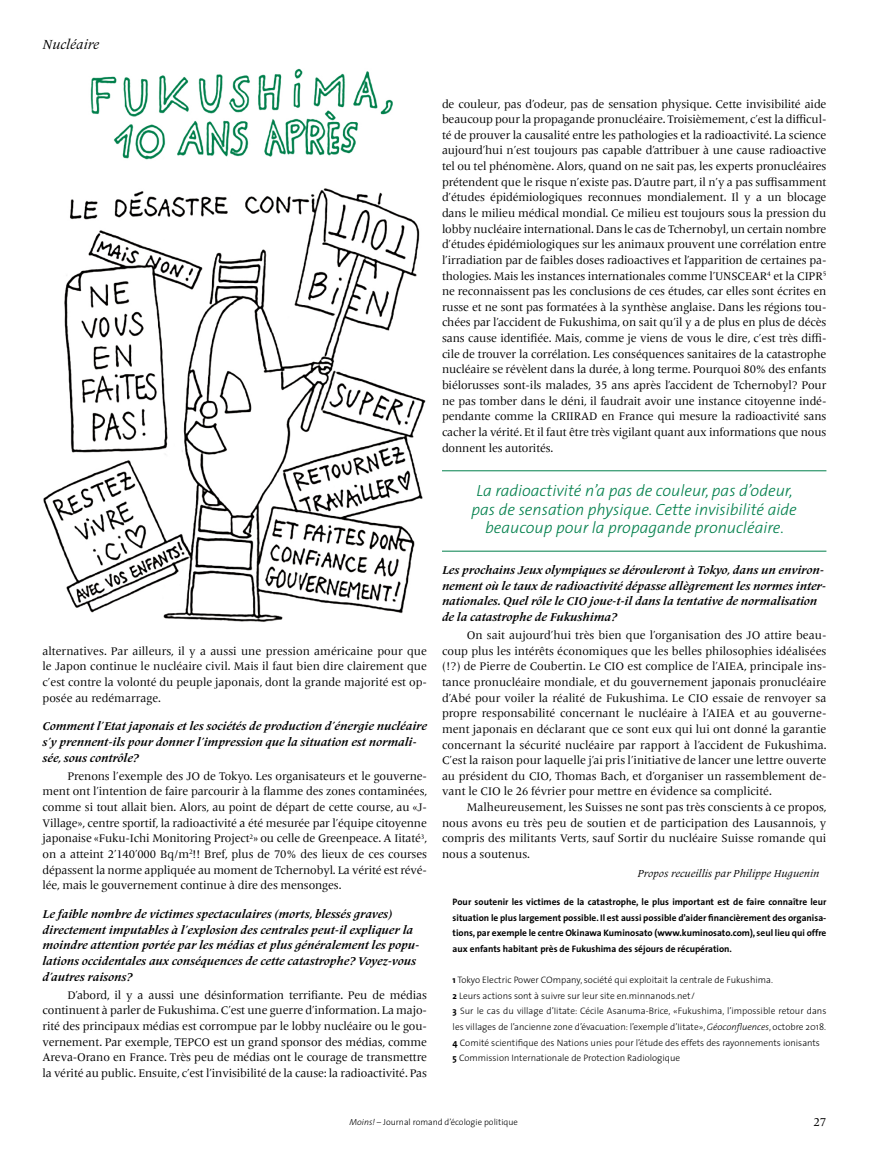
<style>
.page{position:relative;width:869px;height:1170px;background:#fff}
.page>*{position:absolute;margin:0;border:0;box-sizing:border-box;transform-origin:0 0}
.t1{font:italic 300 16.25px/18.8px "The Sans";color:#007f4b;text-align:center}
.t2{font:italic 13.75px "Frutiger Serif LT Pro";color:#000}
.t3{font:italic 700 11.88px/15.6px "Frutiger Serif LT Pro";color:#000}
.t4{font:11.88px "Frutiger Serif LT Pro";color:#000}
.t5{font:11.5px/15.6px "Frutiger Serif LT Pro";letter-spacing:-.01em;color:#000;text-align:justify}
.t6{font:italic 10.62px "Frutiger Serif LT Pro";color:#000}
.t7{font:300 9.38px/15.6px "The Sans";color:#000}
.t8{font:700 9.38px/15.6px "The Sans";color:#000;text-align:justify}
.t9{font:300 8.75px "The Sans";color:#000}
.s1{font-weight:700}
.s2{font-style:italic}
</style>
<div class="page">
<img style="left:43px;top:68px;width:383px;height:554px">
<hr style="left:442px;top:470px;width:384px;height:1px;background:#007f4b">
<hr style="left:442px;top:551px;width:384px;height:1px;background:#007f4b">
<p class="t2" style="left:43px;top:37px;width:58px">Nucléaire</p>
<p class="t5" style="left:43px;top:643px;width:386px">alternatives. Par ailleurs, il y a aussi une pression américaine pour que le Japon continue le nucléaire civil. Mais il faut bien dire clairement que c’est contre la volonté du peuple japonais, dont la grande majorité est op&shy;posée au redémarrage.</p>
<p class="t3" style="left:43px;top:718px;width:386px">Comment l’Etat japonais et les sociétés de production d’énergie nucléaire s’y prennent-ils pour donner l’impression que la situation est normali&shy;sée, sous contrôle?</p>
<p class="t5" style="left:43px;top:768px;width:386px;text-indent:25px">Prenons l’exemple des JO de Tokyo. Les organisateurs et le gouverne&shy;ment ont l’intention de faire parcourir à la flamme des zones contaminées, comme si tout allait bien. Alors, au point de départ de cette course, au «J-Village», centre sportif, la radioactivité a été mesurée par l’équipe citoyenne japonaise «Fuku-Ichi Monitoring Project<sup>2</sup>» ou celle de Greenpeace. A Iitaté<sup>3</sup>, on a atteint 2’140’000 Bq/m<sup>2</sup>!! Bref, plus de 70% des lieux de ces courses dépassent la norme appliquée au moment de Tchernobyl. La vérité est révé&shy;lée, mais le gouvernement continue à dire des mensonges.</p>
<p class="t3" style="left:43px;top:906px;width:378px">Le faible nombre de victimes spectaculaires (morts, blessés graves) directement imputables à l’explosion des centrales peut-il expliquer la moindre attention portée par les médias et plus généralement les popu&shy;lations occidentales aux conséquences de cette catastrophe? Voyez-vous d’autres raisons?</p>
<p class="t5" style="left:43px;top:987px;width:386px;text-indent:25px">D’abord, il y a aussi une désinformation terrifiante. Peu de médias continuent à parler de Fukushima. C’est une guerre d’information. La majo&shy;rité des principaux médias est corrompue par le lobby nucléaire ou le gou&shy;vernement. Par exemple, TEPCO est un grand sponsor des médias, comme Areva-Orano en France. Très peu de médias ont le courage de transmettre la vérité au public. Ensuite, c’est l’invisibilité de la cause: la radioactivité. Pas</p>
<p class="t5" style="left:442px;top:96px;width:386px">de couleur, pas d’odeur, pas de sensation physique. Cette invisibilité aide beaucoup pour la propagande pronucléaire. Troisièmement, c’est la difficul&shy;té de prouver la causalité entre les pathologies et la radioactivité. La science aujourd’hui n’est toujours pas capable d’attribuer à une cause radioactive tel ou tel phénomène. Alors, quand on ne sait pas, les experts pronucléaires prétendent que le risque n’existe pas. D’autre part, il n’y a pas suffisamment d’études épidémiologiques reconnues mondialement. Il y a un blocage dans le milieu médical mondial. Ce milieu est toujours sous la pression du lobby nucléaire international. Dans le cas de Tchernobyl, un certain nombre d’études épidémiologiques sur les animaux prouvent une corrélation entre l’irradiation par de faibles doses radioactives et l’apparition de certaines pa&shy;thologies. Mais les instances internationales comme l’UNSCEAR<sup>4</sup> et la CIPR<sup>5 </sup>ne reconnaissent pas les conclusions de ces études, car elles sont écrites en russe et ne sont pas formatées à la synthèse anglaise. Dans les régions tou&shy;chées par l’accident de Fukushima, on sait qu’il y a de plus en plus de décès sans cause identifiée. Mais, comme je viens de vous le dire, c’est très diffi&shy;cile de trouver la corrélation. Les conséquences sanitaires de la catastrophe nucléaire se révèlent dans la durée, à long terme. Pourquoi 80% des enfants biélorusses sont-ils malades, 35 ans après l’accident de Tchernobyl? Pour ne pas tomber dans le déni, il faudrait avoir une instance citoyenne indé&shy;pendante comme la CRIIRAD en France qui mesure la radioactivité sans cacher la vérité. Et il faut être très vigilant quant aux informations que nous donnent les autorités.</p>
<h1 class="t1" style="left:471px;top:480px;width:326px">La radioactivité n’a pas de couleur, pas d’odeur, pas de sensation physique. Cette invisibilité aide beaucoup pour la propagande pronucléaire.</h1>
<p class="t3" style="left:442px;top:562px;width:385px">Les prochains Jeux olympiques se dérouleront à Tokyo, dans un environ&shy;nement où le taux de radioactivité dépasse allègrement les normes inter&shy;nationales. Quel rôle le CIO joue-t-il dans la tentative de normalisation de la catastrophe de Fukushima?</p>
<p class="t5" style="left:442px;top:627px;width:386px;text-indent:25px">On sait aujourd’hui très bien que l’organisation des JO attire beau&shy;coup plus les intérêts économiques que les belles philosophies idéalisées (!?) de Pierre de Coubertin. Le CIO est complice de l’AIEA, principale ins&shy;tance pronucléaire mondiale, et du gouvernement japonais pronucléaire d’Abé pour voiler la réalité de Fukushima. Le CIO essaie de renvoyer sa propre responsabilité concernant le nucléaire à l’AIEA et au gouverne&shy;ment japonais en déclarant que ce sont eux qui lui ont donné la garantie concernant la sécurité nucléaire par rapport à l’accident de Fukushima.<br>C’est la raison pour laquelle j’ai pris l’initiative de lancer une lettre ouverte au président du CIO, Thomas Bach, et d’organiser un rassemblement de&shy;vant le CIO le 26 février pour mettre en évidence sa complicité.</p>
<p class="t5" style="left:442px;top:799px;width:386px;text-indent:25px">Malheureusement, les Suisses ne sont pas très conscients à ce propos, nous avons eu très peu de soutien et de participation des Lausannois, y compris des militants Verts, sauf Sortir du nucléaire Suisse romande qui nous a soutenus.</p>
<p class="t6" style="left:637px;top:867px;width:183px">Propos recueillis par Philippe Huguenin</p>
<p class="t8" style="left:452px;top:893px;width:375px">Pour soutenir les victimes de la catastrophe, le plus important est de faire connaître leur situation le plus largement possible. Il est aussi possible d’aider financièrement des organisa&shy;tions, par exemple le centre Okinawa Kuminosato (www.kuminosato.com), seul lieu qui offre aux enfants habitant près de Fukushima des séjours de récupération.</p>
<p class="t7" style="left:452px;top:971px;width:375px"><span class="s1">1</span> Tokyo Electric Power COmpany, société qui exploitait la centrale de Fukushima.<br><span class="s1">2</span> Leurs actions sont à suivre sur leur site en.minnanods.net/<br><span class="s1">3</span> Sur le cas du village d’Iitate: Cécile Asanuma-Brice, «Fukushima, l’impossible retour dans les villages de l’ancienne zone d’évacuation: l’exemple d’Iitate», <span class="s2">Géoconfluences</span>, octobre 2018.<br><span class="s1">4</span> Comité scientifique des Nations unies pour l’étude des effets des rayonnements ionisants <span class="s1">5</span> Commission Internationale de Protection Radiologique</p>
<p class="t9" style="left:349px;top:1114px;width:170px"><span class="s2">Moins!</span> – Journal romand d’écologie politique</p>
<p class="t4" style="left:813px;top:1114px;width:15px">27</p>
</div>
